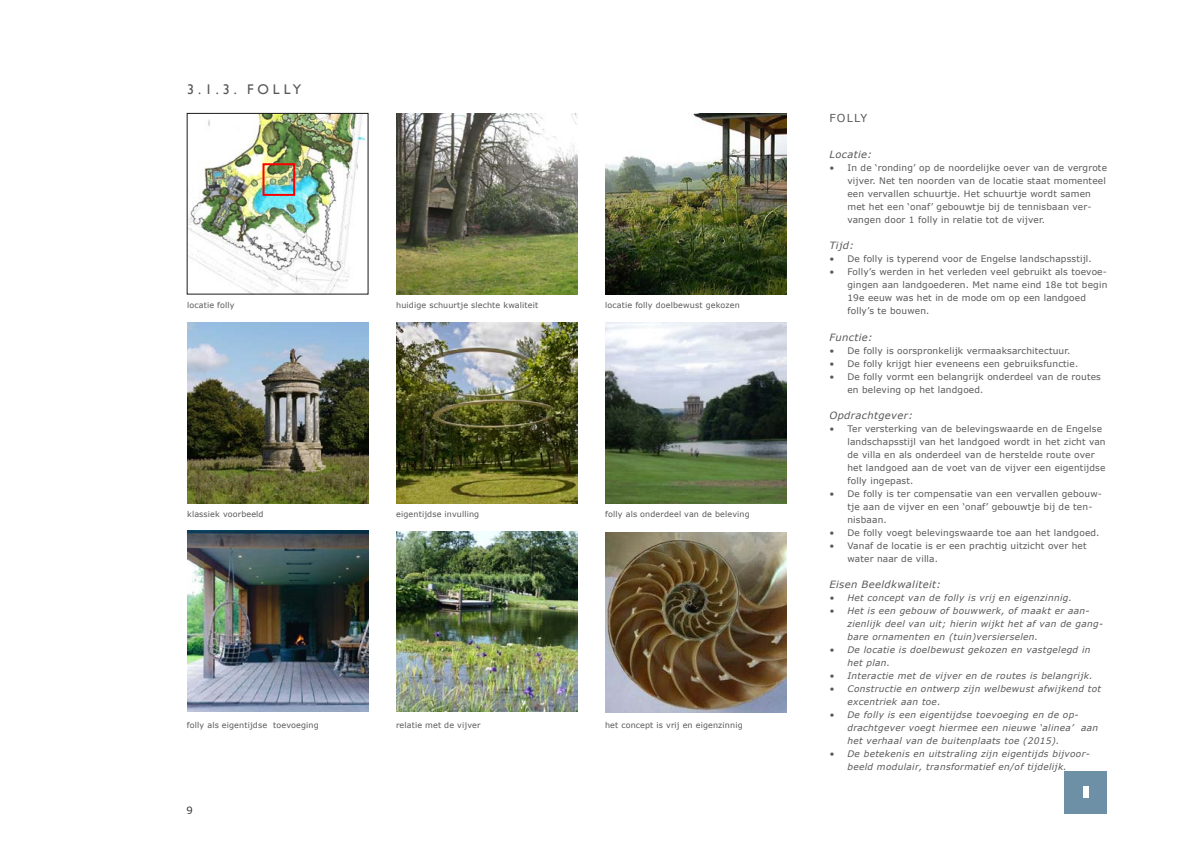
<style>
.page{position:relative;width:1191px;height:842px;background:#fff}
.page>*{position:absolute;margin:0;border:0;box-sizing:border-box;transform-origin:0 0}
.t1{font:14px "Gill Sans";letter-spacing:.28em;color:#58585a}
.t2{font:11px "Verdana";color:#58585a}
.t3{font:italic 10px "Verdana";letter-spacing:.035em;color:#58585a}
.t4{font:10px "Verdana";color:#000}
.t5{font:9px/13px "Verdana";letter-spacing:.015em;color:#58585a}
.t6{font:italic 9px/13px "Verdana";letter-spacing:.035em;color:#58585a}
.t7{font:8px "Verdana";letter-spacing:.02em;color:#58585a}
</style>
<div class="page">
<div style="left:1064px;top:771px;width:43px;height:42px;background:#6e90a6"></div>
<div style="left:1083px;top:786px;width:6px;height:12px;background:#fff"></div>
<img style="left:605px;top:532px;width:181px;height:181px">
<img style="left:396px;top:531px;width:181px;height:180px">
<img style="left:187px;top:322px;width:181px;height:181px">
<img style="left:396px;top:113px;width:181px;height:181px">
<img style="left:189px;top:115px;width:177px;height:177px">
<img style="left:605px;top:113px;width:181px;height:181px">
<img style="left:396px;top:322px;width:181px;height:181px">
<img style="left:605px;top:322px;width:181px;height:181px">
<img style="left:187px;top:531px;width:181px;height:181px">
<div style="left:262px;top:163px;width:33px;height:33px;border:2px solid #fc0000"></div>
<h1 class="t1" style="left:187px;top:81px;width:116px">3.1.3. folly</h1>
<p class="t7" style="left:187px;top:299px;width:49px">locatie folly</p>
<p class="t7" style="left:396px;top:299px;width:143px">huidige schuurtje slechte kwaliteit</p>
<p class="t7" style="left:605px;top:299px;width:136px">locatie folly doelbewust gekozen</p>
<p class="t7" style="left:187px;top:508px;width:78px">klassiek voorbeeld</p>
<p class="t7" style="left:396px;top:508px;width:85px">eigentijdse invulling</p>
<p class="t7" style="left:605px;top:509px;width:146px">folly als onderdeel van de beleving</p>
<p class="t7" style="left:187px;top:720px;width:133px">folly als eigentijdse toevoeging</p>
<p class="t7" style="left:396px;top:720px;width:86px">relatie met de vijver</p>
<p class="t7" style="left:605px;top:720px;width:139px">het concept is vrij en eigenzinnig</p>
<p class="t4" style="left:186px;top:803px;width:8px">9</p>
<p class="t2" style="left:829px;top:110px;width:17px">Foll</p>
<p class="t2" style="left:860px;top:110px;width:8px">y</p>
<p class="t3" style="left:829px;top:147px;width:44px">Locatie:</p>
<p class="t5" style="left:847px;top:161px;width:261px;text-indent:-18px">• In de ‘ronding’ op de noordelijke oever van de vergrote vijver. Net ten noorden van de locatie staat momenteel een vervallen schuurtje. Het schuurtje wordt samen met het een ‘onaf’ gebouwtje bij de tennisbaan ver&shy;vangen door 1 folly in relatie tot de vijver.</p>
<p class="t3" style="left:829px;top:239px;width:26px">Tijd:</p>
<p class="t5" style="left:829px;top:252px;width:264px">• De folly is typerend voor de Engelse landschapsstijl.</p>
<p class="t5" style="left:847px;top:265px;width:261px;text-indent:-18px">• Folly’s werden in het verleden veel gebruikt als toevoe&shy;gingen aan landgoederen. Met name eind 18e tot begin 19e eeuw was het in de mode om op een landgoed folly’s te bouwen.</p>
<p class="t3" style="left:829px;top:330px;width:45px">Functie:</p>
<p class="t5" style="left:829px;top:344px;width:242px">• De folly is oorspronkelijk vermaaksarchitectuur.</p>
<p class="t5" style="left:829px;top:357px;width:250px">• De folly krijgt hier eveneens een gebruiksfunctie.</p>
<p class="t5" style="left:847px;top:370px;width:255px;text-indent:-18px">• De folly vormt een belangrijk onderdeel van de routes en beleving op het landgoed.</p>
<p class="t3" style="left:829px;top:408px;width:85px">Opdrachtgever:</p>
<p class="t5" style="left:847px;top:422px;width:260px;text-indent:-18px">• Ter versterking van de belevingswaarde en de Engelse landschapsstijl van het landgoed wordt in het zicht van de villa en als onderdeel van de herstelde route over het landgoed aan de voet van de vijver een eigentijdse folly ingepast.</p>
<p class="t5" style="left:847px;top:487px;width:256px;text-indent:-18px">• De folly is ter compensatie van een vervallen gebouw&shy;tje aan de vijver en een ‘onaf’ gebouwtje bij de ten&shy;nisbaan.</p>
<p class="t5" style="left:829px;top:526px;width:272px">• De folly voegt belevingswaarde toe aan het landgoed.</p>
<p class="t5" style="left:847px;top:539px;width:241px;text-indent:-18px">• Vanaf de locatie is er een prachtig uitzicht over het water naar de villa.</p>
<p class="t3" style="left:829px;top:578px;width:113px">Eisen Beeldkwaliteit:</p>
<p class="t6" style="left:829px;top:592px;width:244px">• Het concept van de folly is vrij en eigenzinnig.</p>
<p class="t6" style="left:847px;top:605px;width:257px;text-indent:-18px">• Het is een gebouw of bouwwerk, of maakt er aan&shy;zienlijk deel van uit; hierin wijkt het af van de gang&shy;bare ornamenten en (tuin)versierselen.</p>
<p class="t6" style="left:847px;top:644px;width:245px;text-indent:-18px">• De locatie is doelbewust gekozen en vastgelegd in het plan.</p>
<p class="t6" style="left:829px;top:670px;width:265px">• Interactie met de vijver en de routes is belangrijk.</p>
<p class="t6" style="left:847px;top:683px;width:255px;text-indent:-18px">• Constructie en ontwerp zijn welbewust afwijkend tot excentriek aan toe.</p>
<p class="t6" style="left:847px;top:708px;width:252px;text-indent:-18px">• De folly is een eigentijdse toevoeging en de op&shy;drachtgever voegt hiermee een nieuwe ‘alinea’ aan het verhaal van de buitenplaats toe (2015).</p>
<p class="t6" style="left:829px;top:747px;width:262px;text-align:center">• De betekenis en uitstraling zijn eigentijds bijvoor&shy;beeld modulair, transformatief en/of tijdelijk.</p>
</div>
